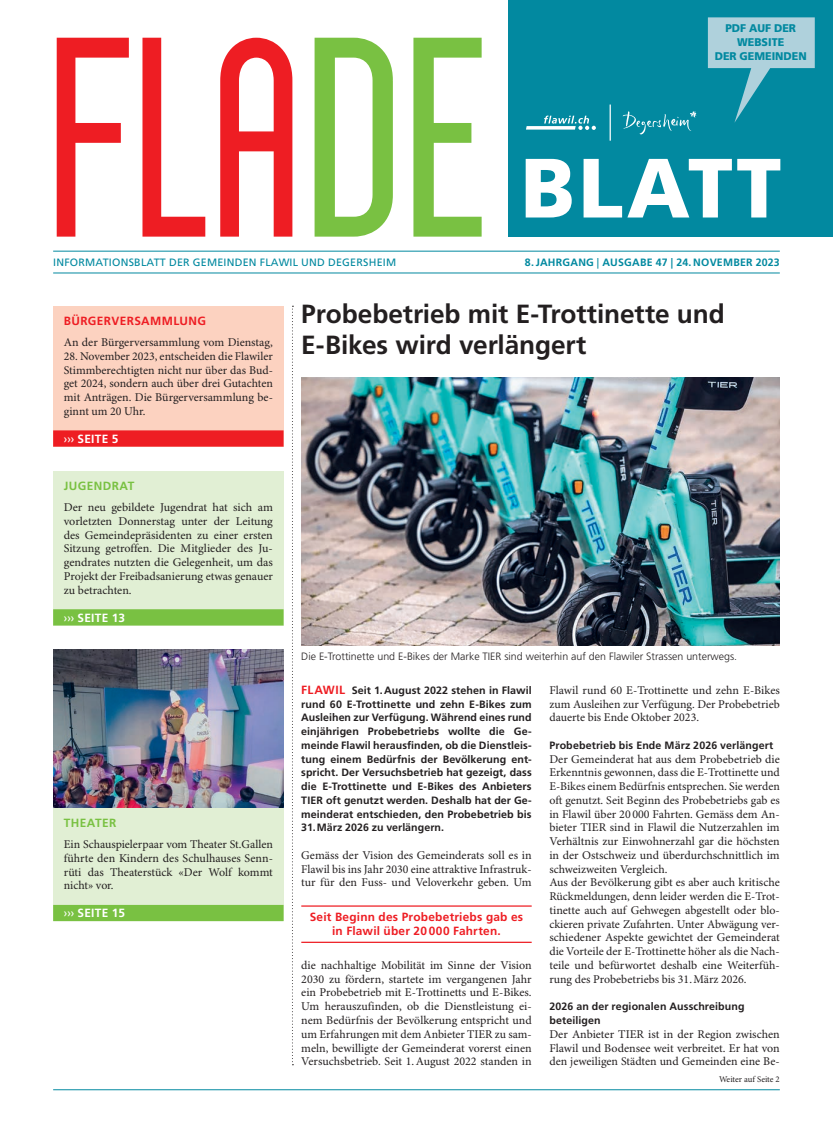
<style>
.page{position:relative;width:833px;height:1134px;background:#fff}
.page>*{position:absolute;margin:0;border:0;box-sizing:border-box;transform-origin:0 0}
.t1{font:284.12px "Sigward";color:#ee1d23;scale:.94 1}
.t2{font:900 84px "Frutiger LT Std";letter-spacing:.04em;color:#fff}
.t3{font:700 26.25px/31.2px "Frutiger LT Std";letter-spacing:-.005em;color:#231f20}
.t4{font:11.88px/13.8px "Minion Pro";color:#231f20;text-align:justify}
.t5{font:700 11.88px/13.8px "Frutiger LT Std";letter-spacing:.02em;color:#ee1d23;text-align:center}
.t6{font:700 11.88px "Frutiger LT Std";letter-spacing:.02em;color:#fff}
.t7{font:700 11.88px "Frutiger LT Std";letter-spacing:.03em;color:#79c142}
.t8{font:900 11.12px/13.9px "Frutiger LT Std";color:#0289a0;text-align:center;scale:.96 1}
.t9{font:700 10.62px/13.8px "Frutiger LT Std";letter-spacing:.01em;color:#231f20;text-align:justify}
.t10{font:300 10.62px "Frutiger LT Std";color:#231f20}
.t11{font:10.62px "Frutiger LT Std";letter-spacing:.02em;color:#0289a0}
.t12{font:700 10.62px "Frutiger LT Std";letter-spacing:.02em;color:#0289a0}
.t13{font:8.75px "Minion Pro";letter-spacing:-.005em;color:#231f20}
.s1{color:#79c142}
.s2{font-weight:400}
.s3{font-size:11.88px;color:#ee1d23}
</style>
<div class="page">
<hr style="left:53px;top:251px;width:727px;height:1px;background:#0289a0">
<hr style="left:53px;top:272px;width:727px;height:1px;background:#0289a0">
<div style="left:508px;top:0;width:325px;height:237px;background:#0289a0"></div>
<svg style="left:526px;top:116px;width:70px;height:14px"></svg>
<svg style="left:622px;top:111px;width:75px;height:24px"></svg>
<hr style="left:609px;top:105px;width:2px;height:36px;background:#fff">
<svg style="left:708px;top:17px;width:106px;height:106px"></svg>
<hr style="left:53px;top:1089px;width:727px;height:1px;background:#0289a0">
<svg style="left:292px;top:306px;width:1px;height:759px"></svg>
<div style="left:53px;top:306px;width:230px;height:140px;background:#fcd2c0"></div>
<div style="left:53px;top:430px;width:230px;height:17px;background:#ee1d23"></div>
<hr style="left:301px;top:905px;width:230px;height:2px;background:#ee1d23">
<hr style="left:301px;top:942px;width:230px;height:1px;background:#ee1d23">
<div style="left:53px;top:808px;width:230px;height:113px;background:#e1efd4"></div>
<div style="left:53px;top:905px;width:230px;height:16px;background:#79c142"></div>
<div style="left:53px;top:471px;width:230px;height:154px;background:#e1efd4"></div>
<div style="left:53px;top:609px;width:230px;height:16px;background:#79c142"></div>
<img style="left:301px;top:378px;width:479px;height:268px">
<img style="left:53px;top:650px;width:230px;height:158px">
<h1 class="t1" style="left:57px;top:18px;width:472px">FlA<span class="s1">DE</span></h1>
<p class="t11" style="left:53px;top:256px;width:344px">INFORMATIONSBLATT DER GEMEINDEN FLAWIL UND DEGERSHEIM</p>
<p class="t8" style="left:714px;top:21px;width:98px">PDF AUF DER<br>WEBSITE<br>DER GEMEINDEN</p>
<h2 class="t2" style="left:521px;top:137px;width:262px">BLATT</h2>
<p class="t12" style="left:525px;top:256px;width:256px">8.JAHRGANG <span class="s2">|</span> AUSGABE 47 | 24. NOVEMBER 2023</p>
<p class="t5" style="left:64px;top:314px;width:144px">BÜRGERVERSAMMLUNG</p>
<p class="t4" style="left:64px;top:336px;width:211px">An der Bürgerversammlung vom Dienstag,</p>
<p class="t4" style="left:64px;top:350px;width:211px">28. November 2023, entscheiden die Flawiler Stimmberechtigten nicht nur über das Bud&shy;get 2024, sondern auch über drei Gutachten mit Anträgen. Die Bürgerversammlung be&shy;ginnt um 20 Uhr.</p>
<p class="t6" style="left:64px;top:432px;width:56px"><span class="s2">›››</span> SEITE 5</p>
<p class="t7" style="left:64px;top:479px;width:72px">JUGENDRAT</p>
<p class="t4" style="left:64px;top:501px;width:211px">Der neu gebildete Jugendrat hat sich am vorletzten Donnerstag unter der Leitung des Gemeindepräsidenten zu einer ersten Sitzung getroffen. Die Mitglieder des Ju&shy;gendrates nutzten die Gelegenheit, um das Projekt der Freibadsanierung etwas genauer zu betrachten.</p>
<p class="t6" style="left:64px;top:610px;width:63px"><span class="s2">›››</span> SEITE 13</p>
<p class="t7" style="left:64px;top:816px;width:54px">THEATER</p>
<p class="t4" style="left:64px;top:838px;width:211px">Ein Schauspielerpaar vom Theater St.Gallen führte den Kindern des Schulhauses Senn&shy;rüti das Theaterstück «Der Wolf kommt nicht» vor.</p>
<p class="t6" style="left:64px;top:906px;width:63px"><span class="s2">›››</span> SEITE 15</p>
<h3 class="t3" style="left:301px;top:298px;width:425px">Probebetrieb mit E-Trottinette und<br>E-Bikes wird verlängert</h3>
<p class="t10" style="left:301px;top:650px;width:437px">Die E-Trottinette und E-Bikes der Marke TIER sind weiterhin auf den Flawiler Strassen unterwegs.</p>
<p class="t9" style="left:301px;top:683px;width:232px"><span class="s3">FLAWIL</span> Seit 1.August 2022 stehen in Flawil rund 60 E-Trottinette und zehn E-Bikes zum Ausleihen zur Verfügung. Während eines rund einjährigen Probebetriebs wollte die Ge&shy;meinde Flawil herausfinden, ob die Dienstleis&shy;tung einem Bedürfnis der Bevölkerung ent&shy;spricht. Der Versuchsbetrieb hat gezeigt, dass die E-Trottinette und E-Bikes des Anbieters TIER oft genutzt werden. Deshalb hat der Ge&shy;meinderat entschieden, den Probebetrieb bis 31.März 2026 zu verlängern.</p>
<p class="t4" style="left:301px;top:849px;width:232px">Gemäss der Vision des Gemeinderats soll es in Flawil bis ins Jahr 2030 eine attraktive Infrastruk&shy;tur für den Fuss- und Veloverkehr geben. Um</p>
<p class="t5" style="left:310px;top:910px;width:215px">Seit Beginn des Probebetriebs gab es in Flawil über 20 000 Fahrten.</p>
<p class="t4" style="left:301px;top:959px;width:232px">die nachhaltige Mobilität im Sinne der Vision 2030 zu fördern, startete im vergangenen Jahr ein Probebetrieb mit E-Trottinetts und E-Bikes.<br>Um herauszufinden, ob die Dienstleistung ei&shy;nem Bedürfnis der Bevölkerung entspricht und um Erfahrungen mit dem Anbieter TIER zu sam&shy;meln, bewilligte der Gemeinderat vorerst einen Versuchsbetrieb. Seit 1.August 2022 standen in</p>
<p class="t4" style="left:549px;top:684px;width:232px">Flawil rund 60 E-Trottinette und zehn E-Bikes zum Ausleihen zur Verfügung. Der Probebetrieb dauerte bis Ende Oktober 2023.</p>
<p class="t9" style="left:549px;top:738px;width:225px">Probebetrieb bis Ende März 2026 verlängert</p>
<p class="t4" style="left:549px;top:752px;width:232px;text-align:left">Der Gemeinderat hat aus dem Probebetrieb die Erkenntnis gewonnen, dass die E-Trottinette und E-Bikes einem Bedürfnis entsprechen. Sie werden oft genutzt. Seit Beginn des Probebetriebs gab es in Flawil über 20 000 Fahrten. Gemäss dem An&shy;bieter TIER sind in Flawil die Nutzerzahlen im Verhältnis zur Einwohnerzahl gar die höchsten in der Ostschweiz und überdurchschnittlich im schweizweiten Vergleich.<br>Aus der Bevölkerung gibt es aber auch kritische Rückmeldungen, denn leider werden die E-Trot&shy;tinette auch auf Gehwegen abgestellt oder blo&shy;ckieren private Zufahrten. Unter Abwägung ver&shy;schiedener Aspekte gewichtet der Gemeinderat die Vorteile der E-Trottinette höher als die Nach&shy;teile und befürwortet deshalb eine Weiterfüh&shy;rung des Probebetriebs bis 31.März 2026.</p>
<p class="t9" style="left:549px;top:1000px;width:197px">2026 an der regionalen Ausschreibung beteiligen</p>
<p class="t4" style="left:549px;top:1027px;width:232px">Der Anbieter TIER ist in der Region zwischen Flawil und Bodensee weit verbreitet. Er hat von den jeweiligen Städten und Gemeinden eine Be-</p>
<p class="t13" style="left:719px;top:1074px;width:62px">Weiter auf Seite 2</p>
</div>
